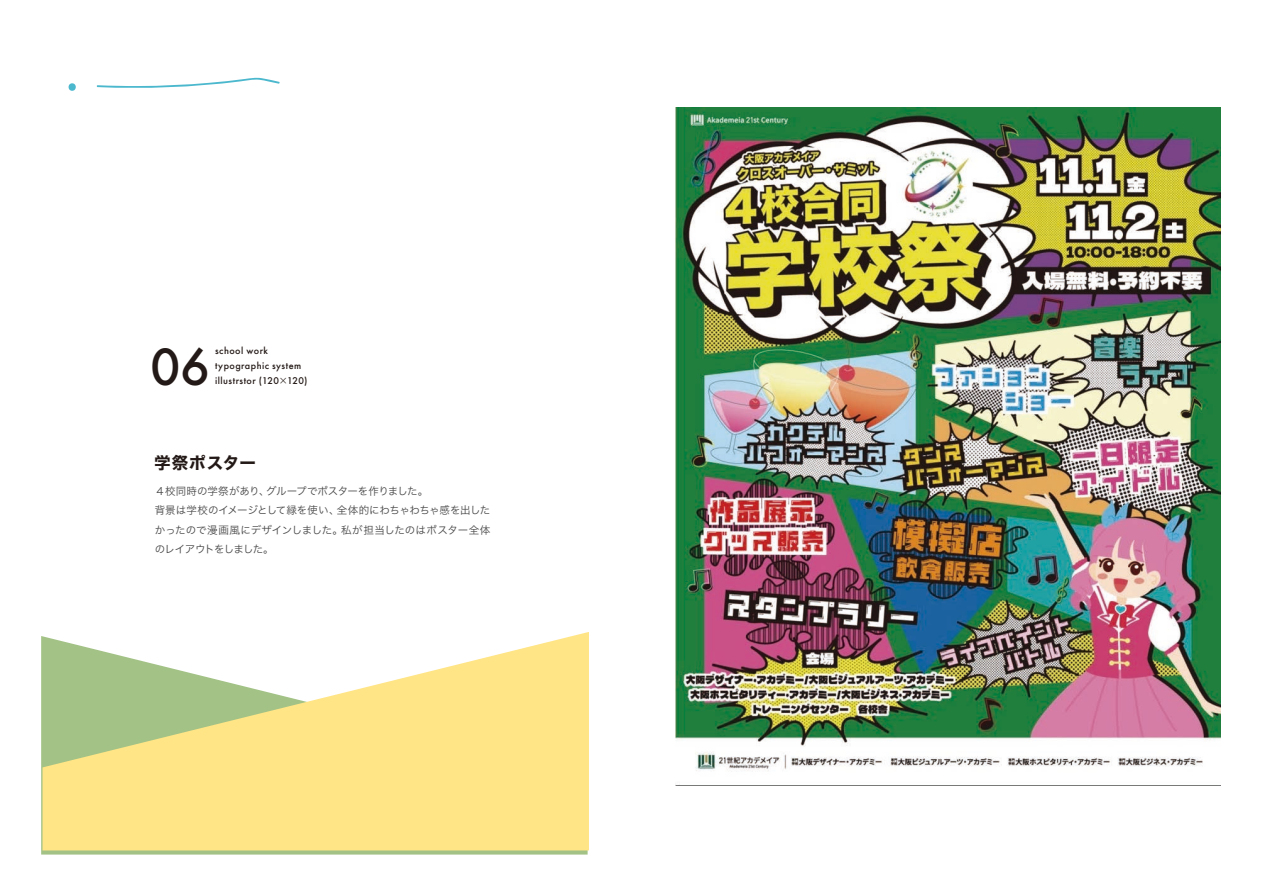
<style>
.page{position:relative;width:1263px;height:893px;background:#fff}
.page>*{position:absolute;margin:0;border:0;box-sizing:border-box;transform-origin:0 0}
.t1{font:500 48.3px "Futura";color:#231916}
.t2{font:16.5px "Hiragino Sans W7";letter-spacing:.06em;color:#231916}
.t3{font:10.5px/19.5px "Hiragino Sans W3";letter-spacing:-.02em;color:#494848}
.t4{font:500 9px/15px "Futura";letter-spacing:.05em;color:#231916}
.s1{font-family:"Koz Go Pr 6 N";font-weight:400}
</style>
<div class="page">
<svg style="left:41px;top:636px;width:547px;height:219px;background:#b3ca8f"></svg>
<svg style="left:68px;top:83px;width:8px;height:8px"></svg>
<svg style="left:96px;top:77px;width:184px;height:11px"></svg>
<svg style="left:43px;top:632px;width:546px;height:218px;fill:#ffe585"></svg>
<img style="left:675px;top:108px;width:545px;height:677px">
<h1 class="t1" style="left:150px;top:334px;width:61px">06</h1>
<p class="t4" style="left:215px;top:343px;width:88px">school work typographic system</p>
<p class="t4" style="left:215px;top:373px;width:94px">illustrstor (120<span class="s1">×</span>120)</p>
<h2 class="t2" style="left:154px;top:450px;width:103px">学祭ポスター</h2>
<p class="t3" style="left:155px;top:480px;width:337px">４校同時の学祭があり、グループでポスターを作りました。<br>背景は学校のイメージとして緑を使い、全体的にわちゃわちゃ感を出したかったので漫画風にデザインしました。私が担当したのはポスター全体のレイアウトをしました。</p>
</div>
